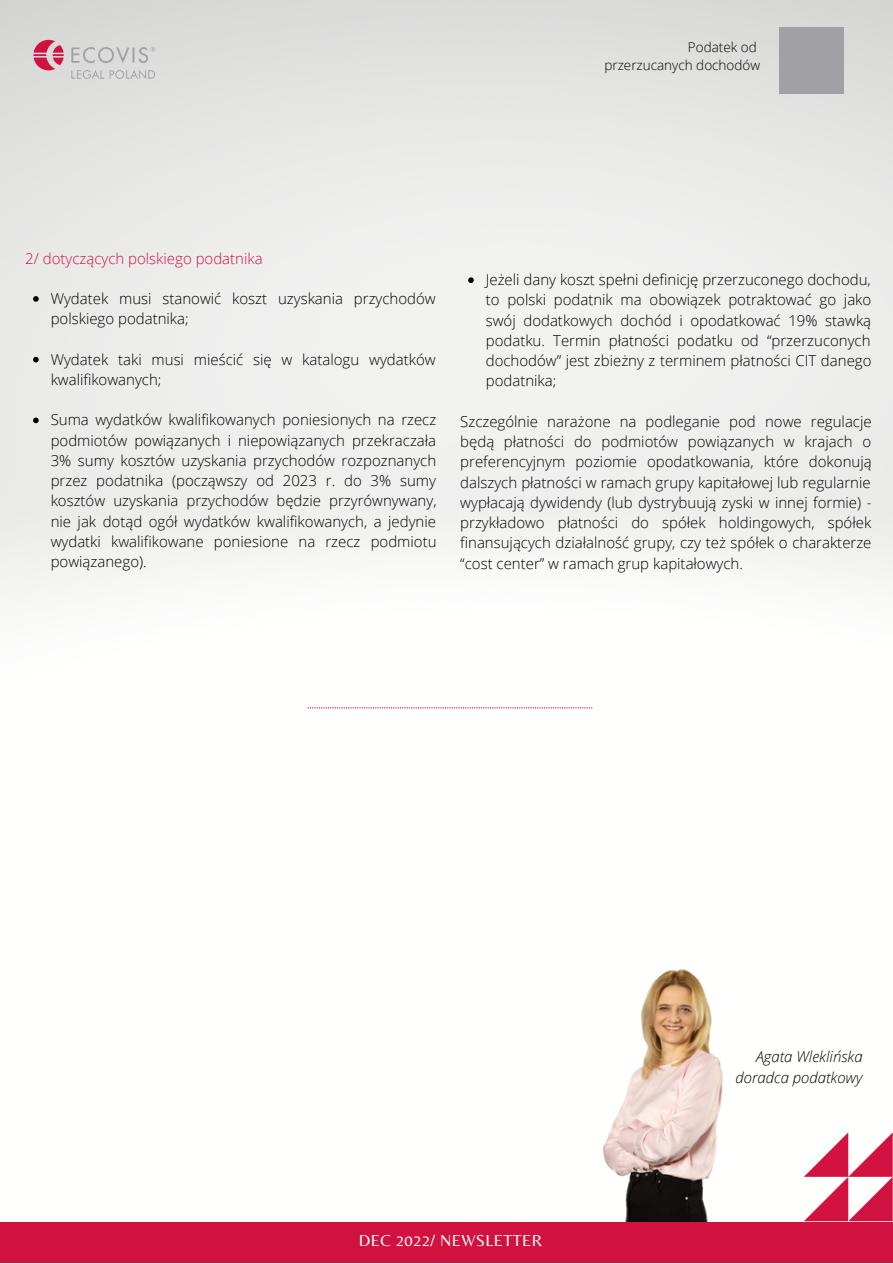
<style>
.page{position:relative;width:893px;height:1264px;background:#fff}
.page>*{position:absolute;margin:0;border:0;box-sizing:border-box;transform-origin:0 0}
.t1{font:16.5px "Belleza";letter-spacing:.025em;color:#fff}
.t2{font:300 15px/20.2px "Open Sans";color:#000;text-align:justify}
.t3{font:300 15px "Open Sans";color:#d11241}
.t4{font:italic 300 15px/20.2px "Open Sans";color:#000;text-align:right}
.t5{font:300 13.5px/18px "Open Sans";color:#000;text-align:right}
</style>
<div class="page">
<img style="left:0;top:0;width:892px;height:709px">
<div style="left:779px;top:27px;width:64px;height:66px;background:#a1a1a5"></div>
<img style="left:25px;top:27px;width:138px;height:59px">
<img style="left:602px;top:969px;width:121px;height:252px">
<svg style="left:804px;top:1132px;width:88px;height:89px"></svg>
<div style="left:0;top:1221px;width:892px;height:41px;background:#d11241"></div>
<svg style="left:33px;top:296px;width:6px;height:6px"></svg>
<svg style="left:33px;top:357px;width:6px;height:5px"></svg>
<svg style="left:33px;top:417px;width:6px;height:6px"></svg>
<svg style="left:468px;top:277px;width:5px;height:6px"></svg>
<svg style="left:308px;top:707px;width:284px;height:1px"></svg>
<p class="t5" style="left:604px;top:38px;width:157px">Podatek od przerzucanych dochodów</p>
<p class="t3" style="left:25px;top:247px;width:239px">2/ dotyczących polskiego podatnika</p>
<p class="t2" style="left:51px;top:288px;width:386px">Wydatek musi stanowić koszt uzyskania przychodów polskiego podatnika;</p>
<p class="t2" style="left:51px;top:349px;width:386px">Wydatek taki musi mieścić się w katalogu wydatków kwalifikowanych;</p>
<p class="t2" style="left:51px;top:409px;width:387px">Suma wydatków kwalifikowanych poniesionych na rzecz podmiotów powiązanych i niepowiązanych przekraczała 3% sumy kosztów uzyskania przychodów rozpoznanych przez podatnika (począwszy od 2023 r. do 3% sumy kosztów uzyskania przychodów będzie przyrównywany, nie jak dotąd ogół wydatków kwalifikowanych, a jedynie wydatki kwalifikowane poniesione na rzecz podmiotu powiązanego).</p>
<p class="t2" style="left:485px;top:269px;width:387px">Jeżeli dany koszt spełni definicję przerzuconego dochodu, to polski podatnik ma obowiązek potraktować go jako swój dodatkowych dochód i opodatkować 19% stawką podatku. Termin płatności podatku od “przerzuconych dochodów” jest zbieżny z terminem płatności CIT danego podatnika;</p>
<p class="t2" style="left:460px;top:411px;width:413px">Szczególnie narażone na podleganie pod nowe regulacje będą płatności do podmiotów powiązanych w krajach o preferencyjnym poziomie opodatkowania, które dokonują dalszych płatności w ramach grupy kapitałowej lub regularnie wypłacają dywidendy (lub dystrybuują zyski w innej formie) - przykładowo płatności do spółek holdingowych, spółek finansujących działalność grupy, czy też spółek o charakterze “cost center” w ramach grup kapitałowych.</p>
<p class="t4" style="left:735px;top:1046px;width:129px">Agata Wleklińska doradca podatkowy</p>
<p class="t1" style="left:359px;top:1230px;width:185px">DEC 2022/ NEWSLETTER</p>
</div>
